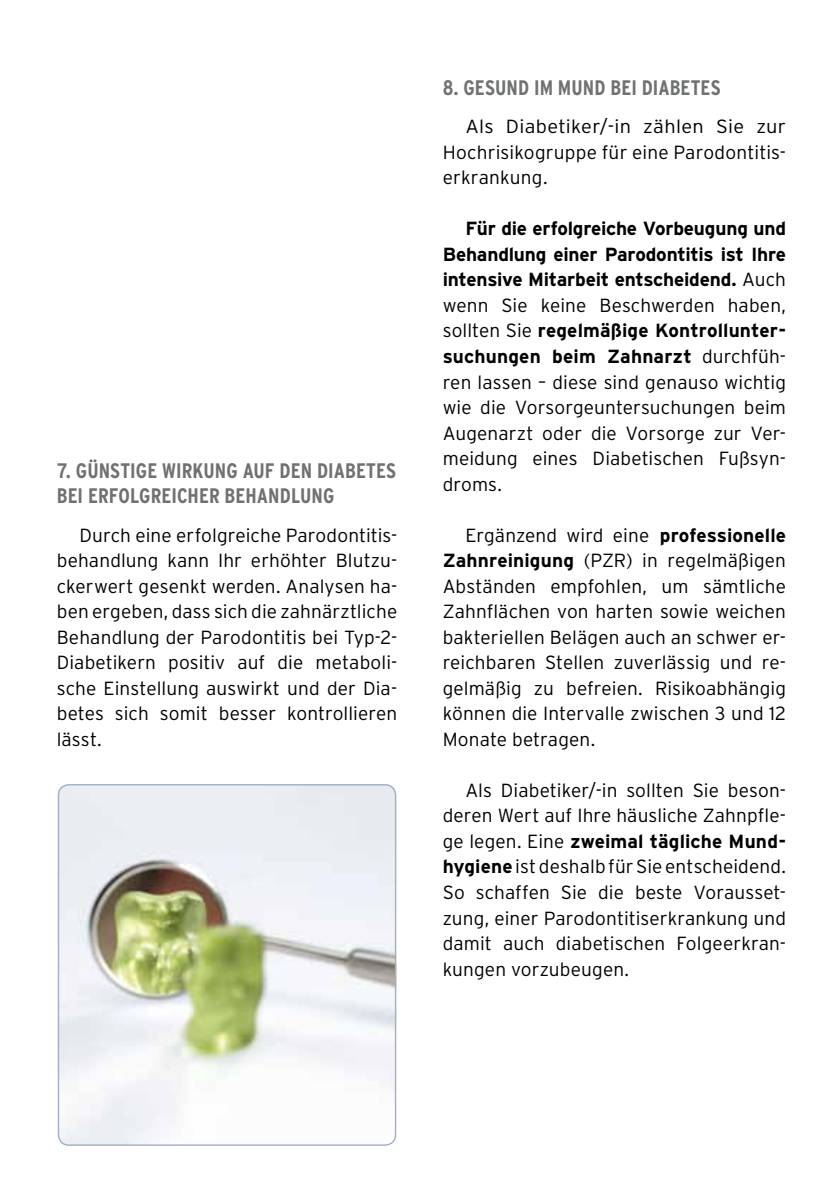
<style>
.page{position:relative;width:840px;height:1191px;background:#fff}
.page>*{position:absolute;margin:0;border:0;box-sizing:border-box;transform-origin:0 0}
.t1{font:700 condensed 21px "Interstate T";letter-spacing:.005em;color:#707172}
.t2{font:300 19px/25.6px "Interstate";letter-spacing:.005em;color:#000;text-align:justify}
.t3{font:300 19px/25.6px "Interstate";letter-spacing:.005em;color:#000;text-align:justify;scale:1.05 1}
.s1{font-weight:700}
</style>
<div class="page">
<img style="left:58px;top:784px;width:338px;height:361px">
<div style="left:58px;top:784px;width:338px;height:361px;border:1px solid #a1b0c7;border-radius:11px"></div>
<p class="t1" style="left:57px;top:459px;width:42px">7. GÜNSTIGE</p>
<p class="t1" style="left:162px;top:459px;width:25px">WIRKUNG</p>
<p class="t1" style="left:242px;top:459px;width:12px">AUF</p>
<p class="t1" style="left:279px;top:459px;width:11px">DEN</p>
<p class="t1" style="left:317px;top:459px;width:22px">DIABETES</p>
<p class="t1" style="left:57px;top:484px;width:43px">BEI ERFOLGREICHER</p>
<p class="t1" style="left:224px;top:484px;width:23px">BEHANDLUNG</p>
<p class="t2" style="left:57px;top:522px;width:342px;text-indent:23px">Durch eine erfolgreiche Parodontitis&shy;behandlung kann Ihr erhöhter Blutzu&shy;ckerwert gesenkt werden. Analysen ha&shy;ben ergeben, dass sich die zahnärztliche Behandlung der Parodontitis bei Typ-2- Diabetikern positiv auf die metaboli&shy;sche Einstellung auswirkt und der Dia&shy;betes sich somit besser kontrollieren lässt.</p>
<p class="t1" style="left:442px;top:76px;width:44px">8. GESUND</p>
<p class="t1" style="left:533px;top:76px;width:50px">IM MUND</p>
<p class="t1" style="left:610px;top:76px;width:53px">BEI DIABETES</p>
<p class="t3" style="left:442px;top:114px;width:328px;text-indent:23px">Als Diabetiker/-in zählen Sie zur Hochrisikogruppe für eine Parodontitis&shy;erkrankung.</p>
<p class="t2" style="left:442px;top:216px;width:345px;text-indent:23px"><span class="s1">Für die erfolgreiche Vorbeugung und Behandlung einer Parodontitis ist Ihre intensive Mitarbeit entscheidend.</span> Auch wenn Sie keine Beschwerden haben, sollten Sie <span class="s1">regelmäßige Kontrollunter&shy;suchungen beim Zahnarzt</span> durchfüh&shy;ren lassen – diese sind genauso wichtig wie die Vorsorgeuntersuchungen beim Augenarzt oder die Vorsorge zur Ver&shy;meidung eines Diabetischen Fußsyn&shy;droms.</p>
<p class="t2" style="left:442px;top:522px;width:345px;text-indent:23px">Ergänzend wird eine <span class="s1">professionelle Zahnreinigung</span> (PZR) in regelmäßigen Abständen empfohlen, um sämtliche Zahnflächen von harten sowie weichen bakteriellen Belägen auch an schwer er&shy;reichbaren Stellen zuverlässig und re&shy;gelmäßig zu befreien. Risikoabhängig können die Intervalle zwischen 3 und 12<br>Monate betragen.</p>
<p class="t2" style="left:442px;top:777px;width:345px;text-indent:23px">Als Diabetiker/-in sollten Sie beson&shy;deren Wert auf Ihre häusliche Zahnpfle&shy;ge legen. Eine <span class="s1">zweimal tägliche Mund&shy;hygiene</span> ist deshalb für Sie entscheidend.<br>So schaffen Sie die beste Vorausset&shy;zung, einer Parodontitiserkrankung und damit auch diabetischen Folgeerkran&shy;kungen vorzubeugen.</p>
</div>
